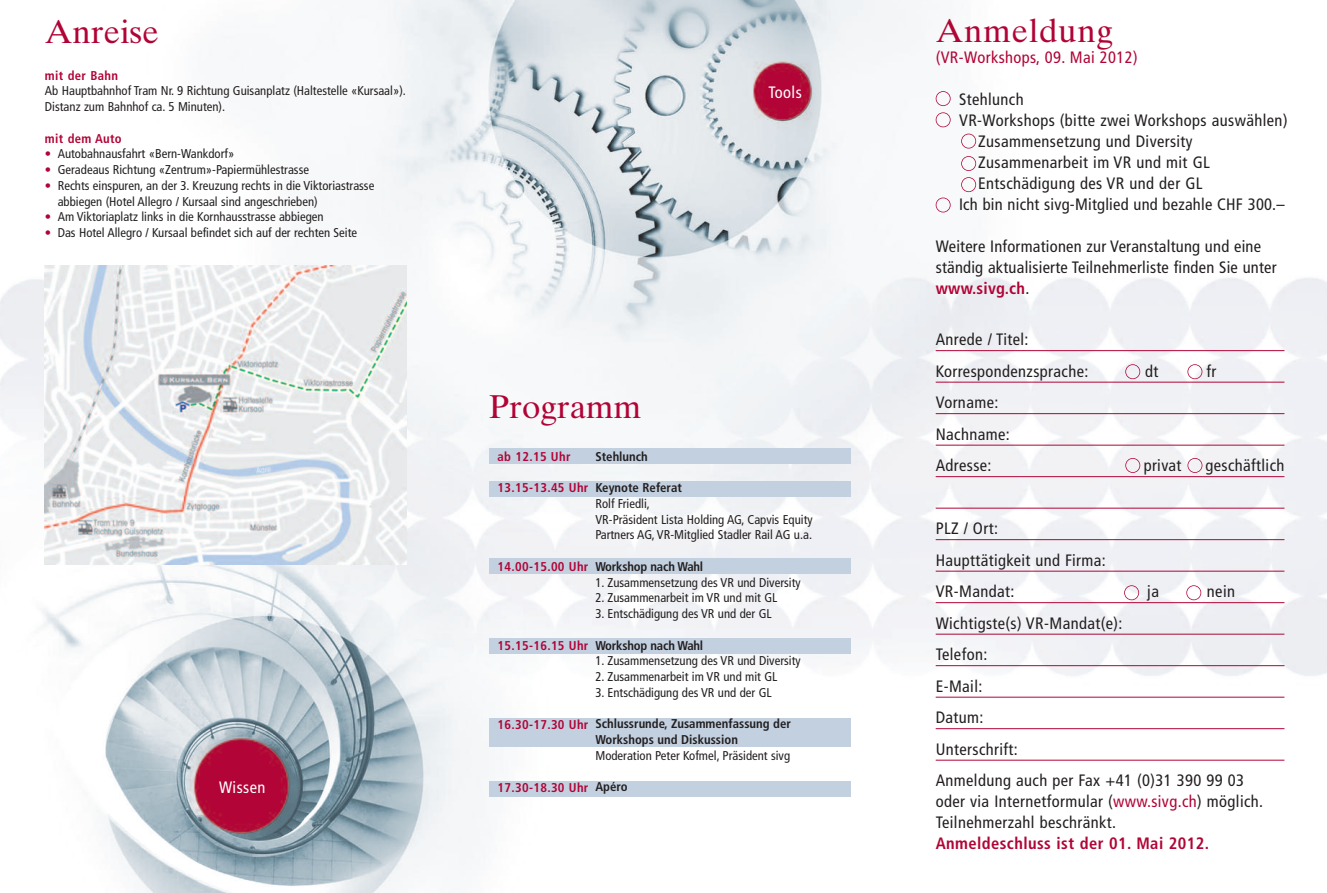
<style>
.page{position:relative;width:1327px;height:893px;background:#fff}
.page>*{position:absolute;margin:0;border:0;box-sizing:border-box;transform-origin:0 0}
.t1{font:33px "Times Ten";color:#b10436}
.t2{font:33px "Times Ten";letter-spacing:.025em;color:#b10436}
.t3{font:condensed 16.5px/31.5px "Frutiger";letter-spacing:.025em;color:#231f20}
.t4{font:700 condensed 16.5px "Frutiger";letter-spacing:.025em;color:#b10436}
.t5{font:condensed 16.5px "Frutiger";letter-spacing:.025em;color:#b10436}
.t6{font:condensed 16.5px "Frutiger";letter-spacing:.025em;color:#fff}
.t7{font:condensed 12.75px/15.8px "Frutiger";color:#231f20}
.t8{font:700 condensed 12.75px/15.8px "Frutiger";color:#231f20}
.t9{font:700 condensed 12.75px "Frutiger";letter-spacing:.025em;color:#b10436}
.s1{color:#b10436}
.s2{font-weight:700;color:#b10436}
</style>
<div class="page">
<img style="left:0;top:0;width:1327px;height:893px">
<hr style="left:935px;top:350px;width:349px;height:1px;background:#b10436">
<hr style="left:935px;top:382px;width:349px;height:1px;background:#b10436">
<hr style="left:935px;top:413px;width:349px;height:1px;background:#b10436">
<hr style="left:935px;top:445px;width:349px;height:1px;background:#b10436">
<hr style="left:935px;top:476px;width:349px;height:1px;background:#b10436">
<hr style="left:935px;top:508px;width:349px;height:1px;background:#b10436">
<hr style="left:935px;top:539px;width:349px;height:1px;background:#b10436">
<hr style="left:935px;top:571px;width:349px;height:1px;background:#b10436">
<hr style="left:935px;top:602px;width:349px;height:1px;background:#b10436">
<hr style="left:935px;top:634px;width:349px;height:1px;background:#a30a34">
<hr style="left:935px;top:665px;width:349px;height:1px;background:#b10436">
<hr style="left:935px;top:697px;width:349px;height:1px;background:#b10436">
<hr style="left:935px;top:728px;width:349px;height:1px;background:#b10436">
<hr style="left:935px;top:760px;width:349px;height:1px;background:#b10436">
<div style="left:1125px;top:458px;width:15px;height:15px;border:2px solid #b10436;border-radius:50%"></div>
<div style="left:1187px;top:458px;width:15px;height:15px;border:2px solid #b10436;border-radius:50%"></div>
<div style="left:935px;top:198px;width:15px;height:14px;border:2px solid #b10436;border-radius:50%"></div>
<div style="left:935px;top:91px;width:15px;height:15px;border:2px solid #b10436;border-radius:50%"></div>
<div style="left:935px;top:112px;width:15px;height:15px;border:2px solid #b10436;border-radius:50%"></div>
<div style="left:489px;top:449px;width:362px;height:15px;background:#c2d0e0"></div>
<div style="left:489px;top:781px;width:361px;height:15px;background:#c2d0e0"></div>
<div style="left:489px;top:481px;width:362px;height:15px;background:#c2d0e0"></div>
<div style="left:489px;top:718px;width:361px;height:29px;background:#c2d0e0"></div>
<div style="left:489px;top:559px;width:361px;height:15px;background:#c2d0e0"></div>
<div style="left:489px;top:638px;width:361px;height:15px;background:#c2d0e0"></div>
<div style="left:1125px;top:364px;width:15px;height:15px;border:2px solid #b10436;border-radius:50%"></div>
<div style="left:1187px;top:364px;width:15px;height:15px;border:2px solid #b10436;border-radius:50%"></div>
<div style="left:1124px;top:585px;width:15px;height:15px;border:2px solid #b10436;border-radius:50%"></div>
<div style="left:1186px;top:585px;width:15px;height:15px;border:2px solid #b10436;border-radius:50%"></div>
<img style="left:45px;top:266px;width:361px;height:298px">
<div style="left:961px;top:177px;width:15px;height:15px;border:2px solid #b10436;border-radius:50%"></div>
<div style="left:961px;top:134px;width:15px;height:15px;border:2px solid #b10436;border-radius:50%"></div>
<div style="left:961px;top:156px;width:15px;height:15px;border:2px solid #b10436;border-radius:50%"></div>
<h1 class="t1" style="left:45px;top:19px;width:115px">Anreise</h1>
<p class="t9" style="left:45px;top:70px;width:75px">mit der Bahn</p>
<p class="t7" style="left:45px;top:84px;width:362px">Ab Hauptbahnhof Tram Nr. 9 Richtung Guisanplatz (Haltestelle «Kursaal»).<br>Distanz zum Bahnhof ca. 5 Minuten).</p>
<p class="t9" style="left:45px;top:133px;width:78px">mit dem Auto</p>
<p class="t7" style="left:45px;top:147px;width:191px"><span class="s1">•</span> Autobahnausfahrt «Bern-Wankdorf»</p>
<p class="t7" style="left:45px;top:163px;width:266px"><span class="s1">•</span> Geradeaus Richtung «Zentrum»-Papiermühlestrasse</p>
<p class="t7" style="left:58px;top:179px;width:318px;text-indent:-13px"><span class="s1">•</span> Rechts einspuren, an der 3. Kreuzung rechts in die Viktoriastrasse abbiegen (Hotel Allegro / Kursaal sind angeschrieben)</p>
<p class="t7" style="left:45px;top:210px;width:280px"><span class="s1">•</span> Am Viktoriaplatz links in die Kornhausstrasse abbiegen</p>
<p class="t7" style="left:45px;top:226px;width:314px"><span class="s1">•</span> Das Hotel Allegro / Kursaal befindet sich auf der rechten Seite</p>
<p class="t6" style="left:219px;top:780px;width:48px">Wissen</p>
<p class="t6" style="left:768px;top:86px;width:35px">Tools</p>
<h1 class="t1" style="left:489px;top:394px;width:154px">Programm</h1>
<p class="t9" style="left:497px;top:451px;width:74px">ab 12.15 Uhr</p>
<p class="t9" style="left:497px;top:483px;width:92px">13.15-13.45 Uhr</p>
<p class="t8" style="left:595px;top:449px;width:54px">Stehlunch</p>
<p class="t8" style="left:595px;top:481px;width:88px">Keynote Referat</p>
<p class="t7" style="left:595px;top:496px;width:219px">Rolf Friedli,<br>VR-Präsident Lista Holding AG, Capvis Equity<br>Partners AG, VR-Mitglied Stadler Rail AG u.a.</p>
<p class="t8" style="left:595px;top:559px;width:109px">Workshop nach Wahl</p>
<p class="t7" style="left:595px;top:575px;width:207px">1. Zusammensetzung des VR und Diversity</p>
<p class="t7" style="left:595px;top:591px;width:183px">2. Zusammenarbeit im VR und mit GL</p>
<p class="t7" style="left:595px;top:607px;width:178px">3. Entschädigung des VR und der GL</p>
<p class="t8" style="left:595px;top:638px;width:109px">Workshop nach Wahl</p>
<p class="t7" style="left:595px;top:654px;width:207px">1. Zusammensetzung des VR und Diversity</p>
<p class="t7" style="left:595px;top:670px;width:183px">2. Zusammenarbeit im VR und mit GL</p>
<p class="t7" style="left:595px;top:685px;width:178px">3. Entschädigung des VR und der GL</p>
<p class="t8" style="left:595px;top:717px;width:197px">Schlussrunde, Zusammenfassung der<br>Workshops und Diskussion</p>
<p class="t7" style="left:595px;top:748px;width:196px">Moderation Peter Kofmel, Präsident sivg</p>
<p class="t8" style="left:595px;top:780px;width:34px">Apéro</p>
<p class="t9" style="left:497px;top:562px;width:92px">14.00-15.00 Uhr</p>
<p class="t9" style="left:497px;top:640px;width:92px">15.15-16.15 Uhr</p>
<p class="t9" style="left:497px;top:719px;width:92px">16.30-17.30 Uhr</p>
<p class="t9" style="left:497px;top:782px;width:92px">17.30-18.30 Uhr</p>
<h1 class="t2" style="left:935px;top:18px;width:179px">Anmeldung</h1>
<p class="t5" style="left:935px;top:50px;width:204px">(VR-Workshops, 09. Mai 2012)</p>
<p class="t3" style="left:959px;top:85px;width:66px">Stehlunch</p>
<p class="t3" style="left:959px;top:106px;width:330px">VR-Workshops (bitte zwei Workshops auswählen)</p>
<p class="t3" style="left:978px;top:127px;width:216px">Zusammensetzung und Diversity</p>
<p class="t3" style="left:978px;top:148px;width:233px">Zusammenarbeit im VR und mit GL</p>
<p class="t3" style="left:978px;top:169px;width:226px">Entschädigung des VR und der GL</p>
<p class="t3" style="left:959px;top:190px;width:327px">Ich bin nicht sivg-Mitglied und bezahle CHF 300.–</p>
<p class="t3" style="left:935px;top:237px;width:342px;line-height:21px">Weitere Informationen zur Veranstaltung und eine ständig aktualisierte Teilnehmerliste finden Sie unter <span class="s2">www.sivg.ch</span>.</p>
<p class="t3" style="left:935px;top:325px;width:154px">Anrede / Titel:<br>Korrespondenzsprache:</p>
<p class="t3" style="left:935px;top:388px;width:76px">Vorname:<br>Nachname:<br>Adresse:</p>
<p class="t3" style="left:935px;top:514px;width:171px">PLZ / Ort:<br>Haupttätigkeit und Firma:<br>VR-Mandat:</p>
<p class="t3" style="left:935px;top:609px;width:188px">Wichtigste(s) VR-Mandat(e):<br>Telefon:<br>E-Mail:<br>Datum:<br>Unterschrift:</p>
<p class="t3" style="left:1145px;top:357px;width:15px">dt</p>
<p class="t3" style="left:1206px;top:357px;width:11px">fr</p>
<p class="t3" style="left:1143px;top:451px;width:39px">privat</p>
<p class="t3" style="left:1205px;top:451px;width:80px">geschäftlich</p>
<p class="t3" style="left:1147px;top:577px;width:13px">ja</p>
<p class="t3" style="left:1207px;top:577px;width:30px">nein</p>
<p class="t3" style="left:935px;top:771px;width:329px;line-height:21px">Anmeldung auch per Fax +41 (0)31 390 99 03 oder via Internetformular (<span class="s1">www.sivg.ch</span>) möglich.<br>Teilnehmerzahl beschränkt.</p>
<p class="t4" style="left:935px;top:836px;width:275px">Anmeldeschluss ist der 01. Mai 2012.</p>
</div>
